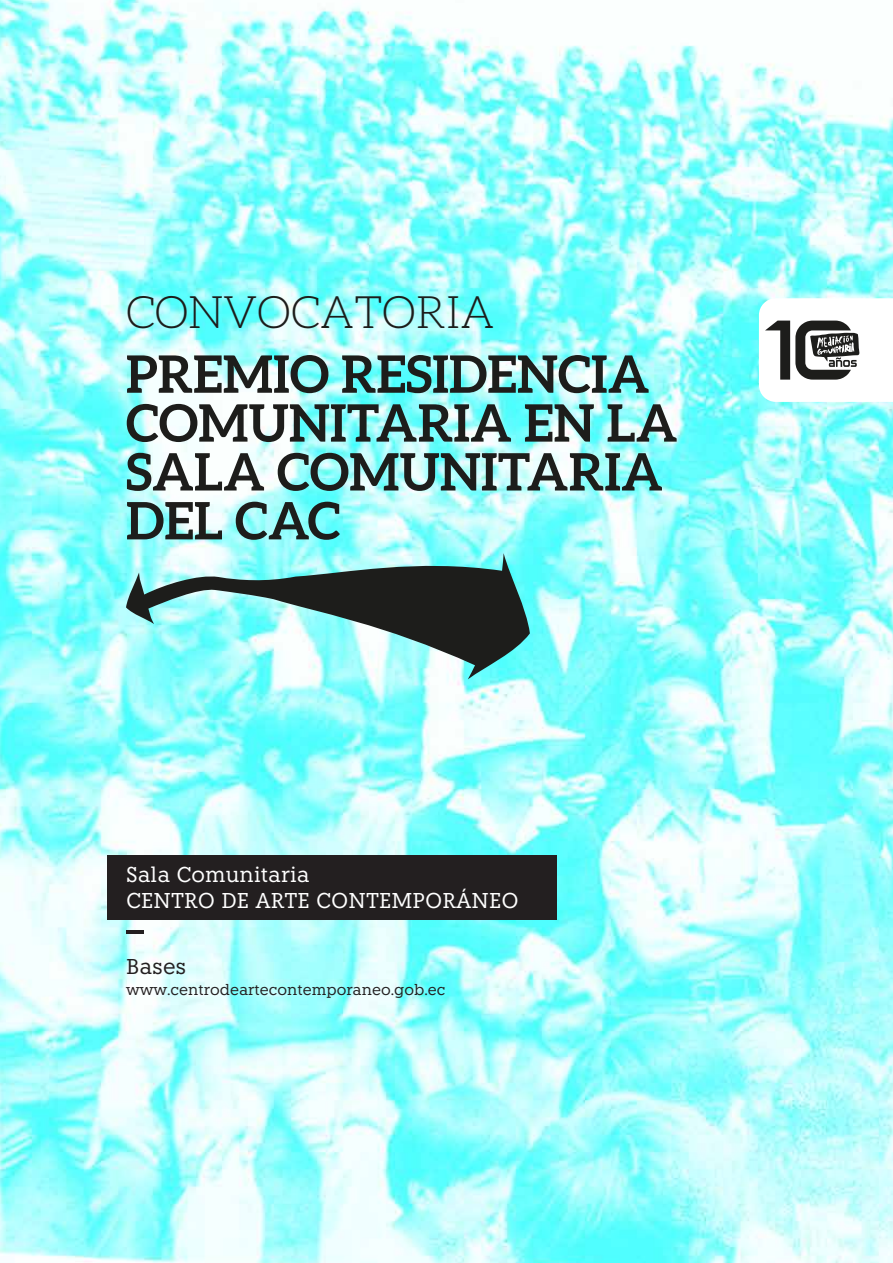
<style>
.page{position:relative;width:893px;height:1263px;background:#fff}
.page>*{position:absolute;margin:0;border:0;box-sizing:border-box;transform-origin:0 0}
.t1{font:700 51.6px/48.9px "Aleo";color:#1d1d1b}
.t2{font:300 44.85px "Aleo";color:#1d1d1b}
.t3{font:21.45px/25.7px "Knile";color:#fff}
.t4{font:21.45px "Knile";color:#231f20}
.t5{font:15.3px "Knile";color:#231f20}
</style>
<div class="page">
<img style="left:0;top:0;width:893px;height:1263px">
<div style="left:107px;top:855px;width:450px;height:65px;background:#231f20"></div>
<hr style="left:126px;top:931px;width:18px;height:3px;background:#231f20">
<svg style="left:759px;top:298px;width:134px;height:104px"></svg>
<svg style="left:126px;top:553px;width:404px;height:126px;background:#73aba9"></svg>
<p class="t2" style="left:126px;top:287px;width:370px">CONVOCATORIA</p>
<p class="t1" style="left:126px;top:349px;width:553px">PREMIO RESIDENCIA<br>COMUNITARIA EN LA<br>SALA COMUNITARIA<br>DEL CAC</p>
<p class="t3" style="left:126px;top:862px;width:394px">Sala Comunitaria<br>CENTRO DE ARTE CONTEMPORÁNEO</p>
<p class="t4" style="left:126px;top:953px;width:62px">Bases</p>
<p class="t5" style="left:126px;top:980px;width:321px">www.centrodeartecontemporaneo.gob.ec</p>
</div>
